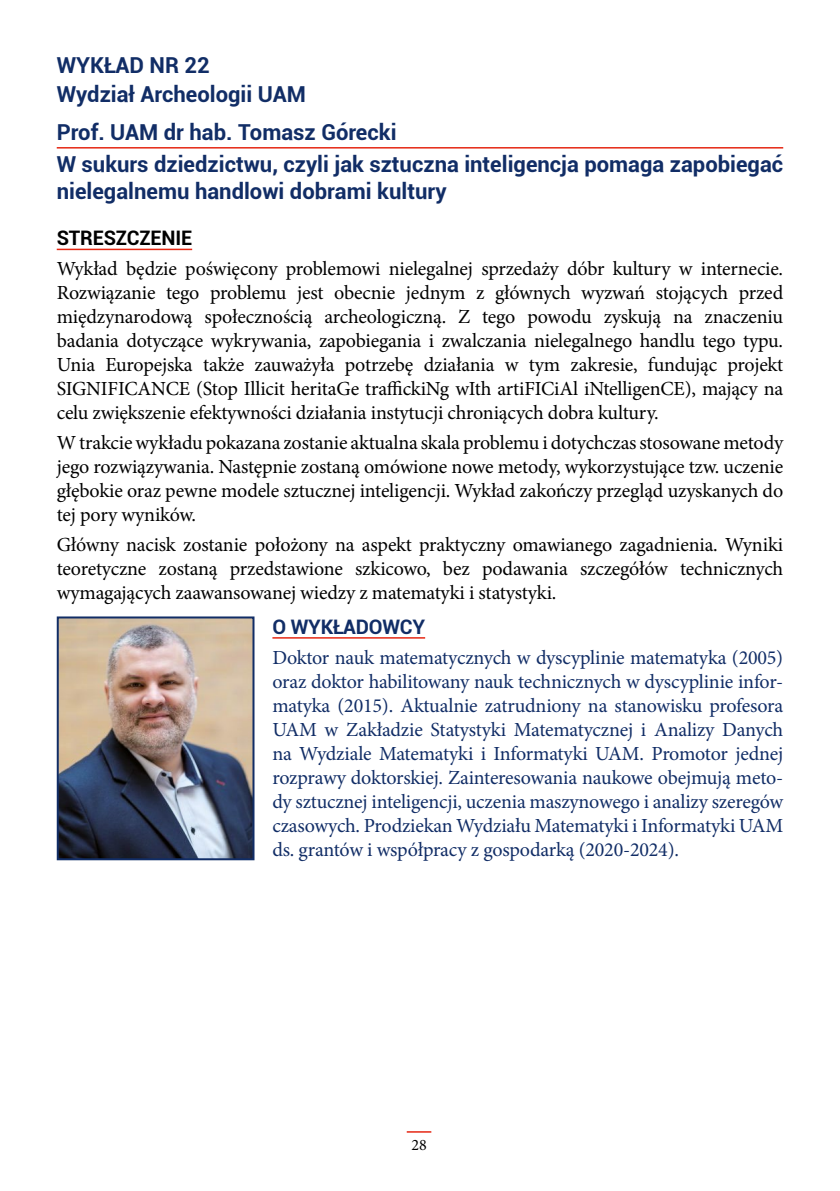
<style>
.page{position:relative;width:840px;height:1191px;background:#fff}
.page>*{position:absolute;margin:0;border:0;box-sizing:border-box;transform-origin:0 0}
.tytul_wykładu{font:700 22px/26.4px "Roboto";color:#112d66}
.Wykladowca{font:700 22px "Roboto";color:#112d66}
.na_wydziale{font:700 22px "Roboto";color:#112d66}
.Wykład_nr{font:700 22px "Roboto";color:#112d66}
.tekst_odstep_nad_1_m{font:20px/24px "Minion Pro";letter-spacing:-.01em;color:#000;text-align:justify}
.Owykładowcy_treść{font:20px/24px "Minion Pro";letter-spacing:-.01em;color:#112d66;text-align:justify}
.tekst_z_wyróznieneim{font:700 20px "Roboto";letter-spacing:-.01em;color:#000}
.O_wykladowcy{font:700 20px "Roboto";letter-spacing:-.01em;color:#112d66}
.t1{font:16px "Minion Pro";color:#000}
</style>
<div class="page">
<svg style="left:406px;top:1131px;width:25px;height:1px"></svg>
<img style="left:60px;top:619px;width:191px;height:238px">
<div style="left:57px;top:616px;width:197px;height:244px;border:2px solid #112d66"></div>
<hr style="left:57px;top:147px;width:725px;height:2px;background:#e52713">
<hr style="left:57px;top:249px;width:135px;height:1px;background:#e52713">
<hr style="left:272px;top:637px;width:153px;height:1px;background:#e52713">
<p class="Wykład_nr" style="left:57px;top:50px;width:154px">WYKŁAD NR 22</p>
<p class="na_wydziale" style="left:57px;top:79px;width:250px">Wydział Archeologii UAM</p>
<p class="Wykladowca" style="left:57px;top:117px;width:341px">Prof. UAM dr hab. Tomasz Górecki</p>
<p class="tytul_wykładu" style="left:57px;top:150px;width:727px">W sukurs dziedzictwu, czyli jak sztuczna inteligencja pomaga zapobiegać nielegalnemu handlowi dobrami kultury</p>
<p class="tekst_z_wyróznieneim" style="left:57px;top:224px;width:137px">STRESZCZENIE</p>
<p class="tekst_odstep_nad_1_m" style="left:57px;top:257px;width:727px">Wykład będzie poświęcony problemowi nielegalnej sprzedaży dóbr kultury w internecie.<br>Rozwiązanie tego problemu jest obecnie jednym z głównych wyzwań stojących przed międzynarodową społecznością archeologiczną. Z tego powodu zyskują na znaczeniu badania dotyczące wykrywania, zapobiegania i zwalczania nielegalnego handlu tego typu.<br>Unia Europejska także zauważyła potrzebę działania w tym zakresie, fundując projekt SIGNIFICANCE (Stop Illicit heritaGe traffickiNg wIth artiFICiAl iNtelligenCE), mający na celu zwiększenie efektywności działania instytucji chroniących dobra kultury.</p>
<p class="tekst_odstep_nad_1_m" style="left:57px;top:430px;width:727px">W trakcie wykładu pokazana zostanie aktualna skala problemu i dotychczas stosowane metody jego rozwiązywania. Następnie zostaną omówione nowe metody, wykorzystujące tzw. uczenie głębokie oraz pewne modele sztucznej inteligencji. Wykład zakończy przegląd uzyskanych do tej pory wyników.</p>
<p class="tekst_odstep_nad_1_m" style="left:57px;top:532px;width:727px">Główny nacisk zostanie położony na aspekt praktyczny omawianego zagadnienia. Wyniki teoretyczne zostaną przedstawione szkicowo, bez podawania szczegółów technicznych wymagających zaawansowanej wiedzy z matematyki i statystyki.</p>
<p class="O_wykladowcy" style="left:272px;top:612px;width:154px">O WYKŁADOWCY</p>
<p class="Owykładowcy_treść" style="left:272px;top:645px;width:512px">Doktor nauk matematycznych w dyscyplinie matematyka (2005) oraz doktor habilitowany nauk technicznych w dyscyplinie infor&shy;matyka (2015). Aktualnie zatrudniony na stanowisku profesora UAM w Zakładzie Statystyki Matematycznej i Analizy Danych na Wydziale Matematyki i Informatyki UAM. Promotor jednej rozprawy doktorskiej. Zainteresowania naukowe obejmują meto&shy;dy sztucznej inteligencji, uczenia maszynowego i analizy szeregów czasowych. Prodziekan Wydziału Matematyki i Informatyki UAM ds. grantów i współpracy z gospodarką (2020-2024).</p>
<p class="t1" style="left:411px;top:1133px;width:17px">28</p>
</div>
